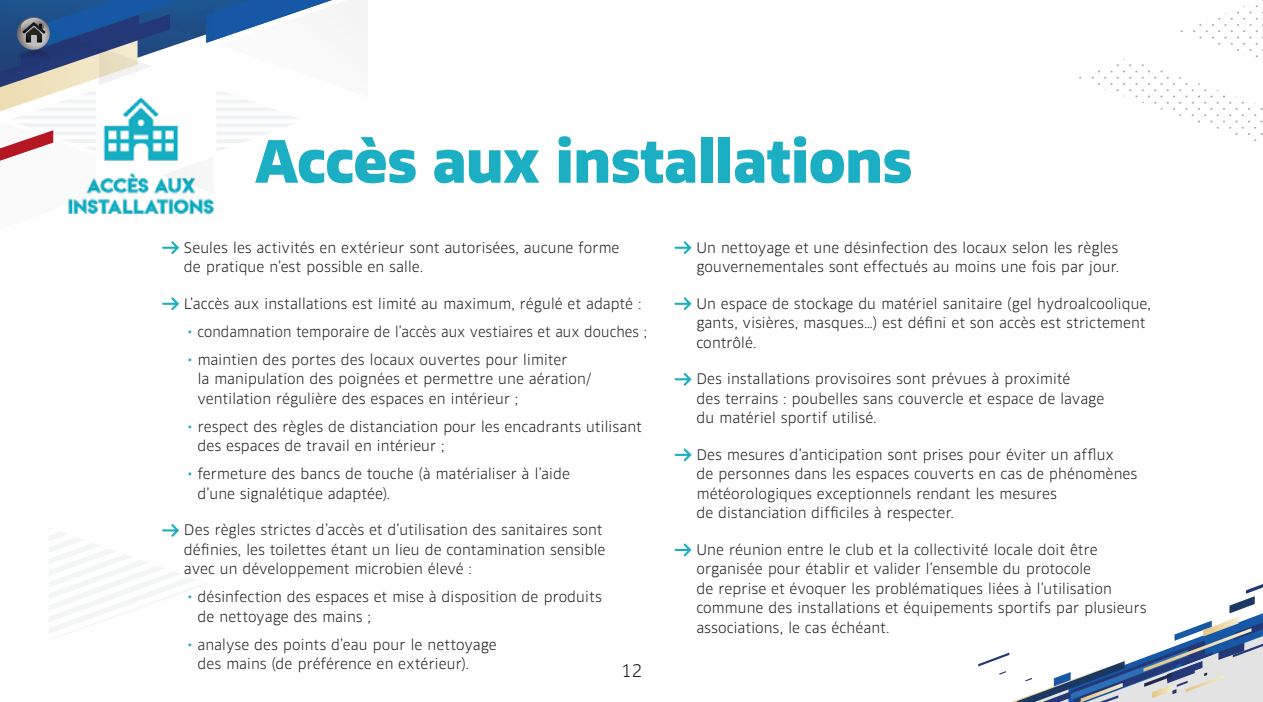
<style>
.page{position:relative;width:1263px;height:702px;background:#fff}
.page>*{position:absolute;margin:0;border:0;box-sizing:border-box;transform-origin:0 0}
.t1{font:60px "FFF Equipe Black";letter-spacing:-.01em;color:#1caec2}
.t2{font:18px "FFF Equipe Light";color:#1d1d1b}
.t3{font:15px/19.5px "FFF Equipe Light";letter-spacing:-.01em;color:#1d1d1b}
.t4{font:15px "FFF Equipe Light";letter-spacing:-.01em;color:#1d1d1b;scale:.96 1}
.s1{color:#1caec2}
</style>
<div class="page">
<svg style="left:978px;top:584px;width:285px;height:118px"></svg>
<svg style="left:1079px;top:0;width:184px;height:142px"></svg>
<svg style="left:0;top:0;width:368px;height:311px"></svg>
<svg style="left:49px;top:524px;width:157px;height:114px"></svg>
<svg style="left:674px;top:241px;width:18px;height:13px"></svg>
<svg style="left:674px;top:297px;width:18px;height:14px"></svg>
<svg style="left:674px;top:373px;width:18px;height:13px"></svg>
<svg style="left:674px;top:448px;width:18px;height:14px"></svg>
<svg style="left:674px;top:543px;width:18px;height:14px"></svg>
<h1 class="t1" style="left:255px;top:124px;width:659px">Accès aux installations</h1>
<p class="t3" style="left:184px;top:237px;width:437px">Seules les activités en extérieur sont autorisées, aucune forme de pratique n’est possible en salle.</p>
<p class="t3" style="left:184px;top:293px;width:459px">L’accès aux installations est limité au maximum, régulé et adapté :</p>
<p class="t4" style="left:188px;top:322px;width:480px"><span class="s1">•</span> condamnation temporaire de l’accès aux vestiaires et aux douches ;</p>
<p class="t3" style="left:197px;top:349px;width:395px;text-indent:-10px"><span class="s1">•</span> maintien des portes des locaux ouvertes pour limiter<br>la manipulation des poignées et permettre une aération/ ventilation régulière des espaces en intérieur ;</p>
<p class="t3" style="left:197px;top:416px;width:446px;text-indent:-10px"><span class="s1">•</span> respect des règles de distanciation pour les encadrants utilisant des espaces de travail en intérieur ;</p>
<p class="t3" style="left:197px;top:464px;width:374px;text-indent:-10px"><span class="s1">•</span> fermeture des bancs de touche (à matérialiser à l’aide d’une signalétique adaptée).</p>
<p class="t3" style="left:184px;top:520px;width:423px">Des règles strictes d’accès et d’utilisation des sanitaires sont définies, les toilettes étant un lieu de contamination sensible avec un développement microbien élevé :</p>
<p class="t3" style="left:197px;top:587px;width:406px;text-indent:-10px"><span class="s1">•</span> désinfection des espaces et mise à disposition de produits de nettoyage des mains ;</p>
<p class="t3" style="left:197px;top:634px;width:301px;text-indent:-10px"><span class="s1">•</span> analyse des points d’eau pour le nettoyage des mains (de préférence en extérieur).</p>
<p class="t2" style="left:621px;top:660px;width:23px">12</p>
<p class="t3" style="left:696px;top:237px;width:424px">Un nettoyage et une désinfection des locaux selon les règles gouvernementales sont effectués au moins une fois par jour.</p>
<p class="t3" style="left:696px;top:293px;width:456px">Un espace de stockage du matériel sanitaire (gel hydroalcoolique, gants, visières, masques…) est défini et son accès est strictement contrôlé.</p>
<p class="t3" style="left:696px;top:369px;width:409px">Des installations provisoires sont prévues à proximité<br>des terrains : poubelles sans couvercle et espace de lavage du matériel sportif utilisé.</p>
<p class="t3" style="left:696px;top:444px;width:442px">Des mesures d’anticipation sont prises pour éviter un afflux<br>de personnes dans les espaces couverts en cas de phénomènes météorologiques exceptionnels rendant les mesures<br>de distanciation difficiles à respecter.</p>
<p class="t3" style="left:696px;top:539px;width:452px">Une réunion entre le club et la collectivité locale doit être organisée pour établir et valider l’ensemble du protocole<br>de reprise et évoquer les problématiques liées à l’utilisation commune des installations et équipements sportifs par plusieurs associations, le cas échéant.</p>
</div>
